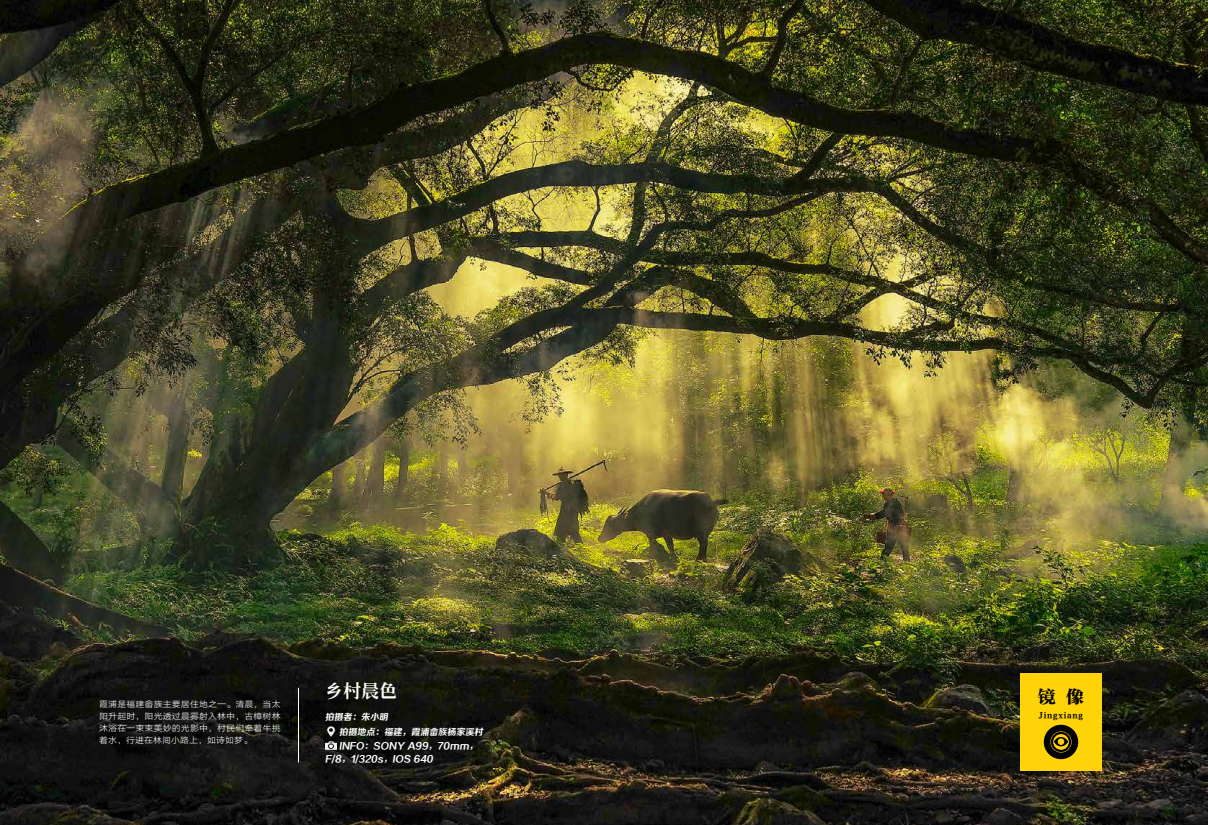
<style>
.page{position:relative;width:1208px;height:825px;background:#fff}
.page>*{position:absolute;margin:0;border:0;box-sizing:border-box;transform-origin:0 0}
.t1{font:18px "CT Lao Song SJ";color:#fff}
.t2{font:18px "FZTYSK GBK1 0";color:#000}
.t3{font:9px/12px "HY Qi Hei Y1 DEW";letter-spacing:.01em;color:#fff;text-align:justify}
.t4{font:9px "FZZCHJW GB1 0";color:#fff}
.t5{font:8px "FZTYSK GBK1 0";letter-spacing:.09em;color:#000}
</style>
<div class="page">
<img style="left:0;top:0;width:1208px;height:825px">
<div style="left:1020px;top:673px;width:81px;height:97px;background:#fed307"></div>
<svg style="left:1043px;top:725px;width:35px;height:34px"></svg>
<hr style="left:298px;top:688px;width:1px;height:74px;background:#fff">
<svg style="left:326px;top:726px;width:10px;height:25px"></svg>
<p class="t3" style="left:99px;top:698px;width:183px">霞浦是福建畲族主要居住地之一。清晨，当太阳升起时，阳光透过晨雾射入林中，古樟树林沐浴在一束束美妙的光影中，村民们牵着牛挑着水，行进在林间小路上，如诗如梦。</p>
<h1 class="t1" style="left:325px;top:682px;width:73px">乡村晨色</h1>
<p class="t4" style="left:325px;top:712px;width:66px">拍摄者：朱小明</p>
<p class="t4" style="left:339px;top:727px;width:147px">拍摄地点：福建，霞浦畲族杨家溪村</p>
<p class="t4" style="left:339px;top:741px;width:142px">INFO：SONY A99，70mm，</p>
<p class="t4" style="left:325px;top:754px;width:111px">F/8，1/320s，IOS 640</p>
<h1 class="t2" style="left:1037px;top:687px;width:48px">镜像</h1>
<p class="t5" style="left:1039px;top:711px;width:46px">Jingxiang</p>
</div>
